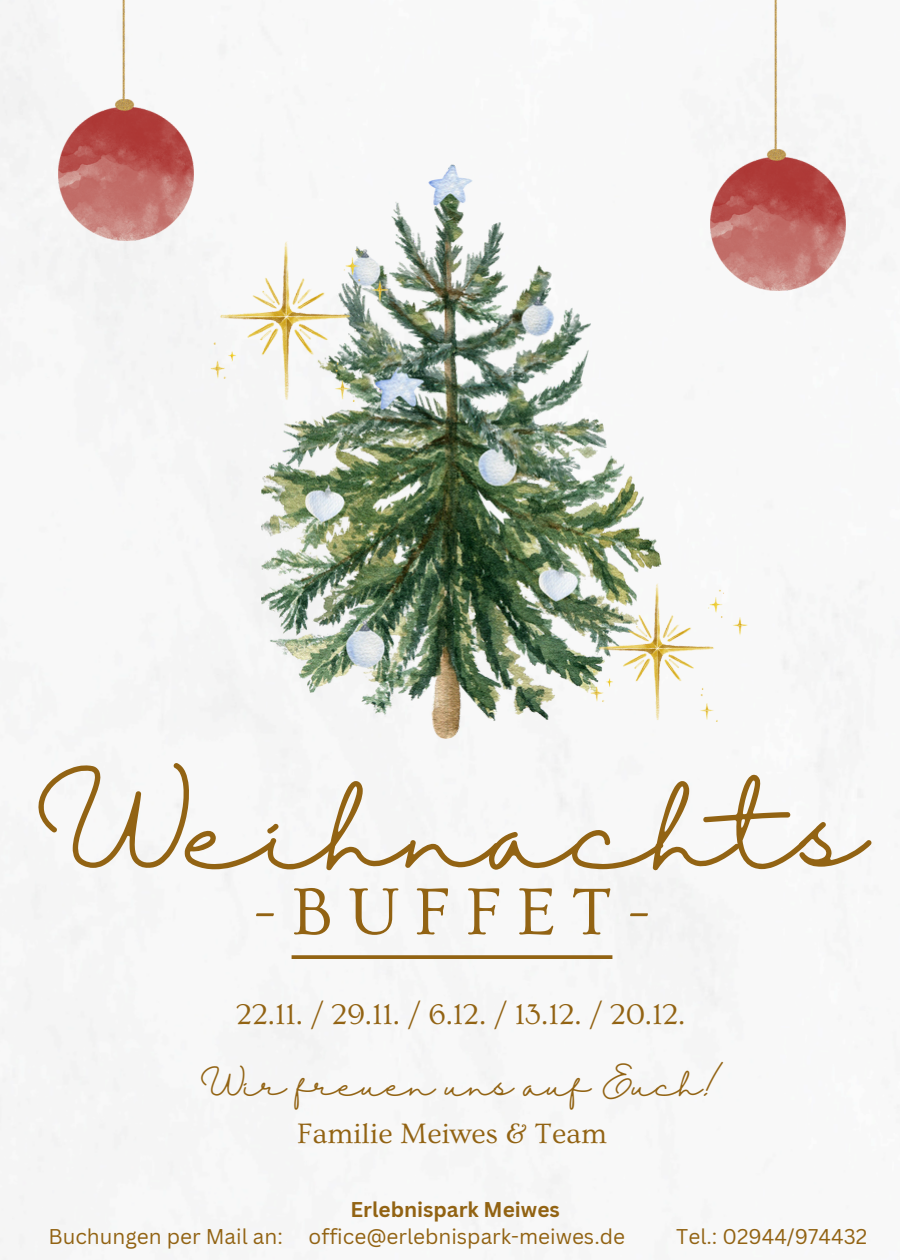
<style>
.page{position:relative;width:900px;height:1260px;background:#fff}
.page>*{position:absolute;margin:0;border:0;box-sizing:border-box;transform-origin:0 0}
.t1{font:102px "Halimun";color:#926313}
.t2{font:69px "Ovo";letter-spacing:.22em;color:#926313}
.t3{font:30px "Ovo";color:#926313}
.t4{font:29.5px "Ovo";color:#926313}
.t5{font:29.25px "Halimun";color:#926313}
.t6{font:20.75px "Canva Sans";color:#926313}
.t7{font:700 20.75px "Canva Sans";color:#926313}
</style>
<div class="page">
<img style="left:0;top:0;width:900px;height:1260px">
<img style="left:262px;top:165px;width:407px;height:574px">
<img style="left:210px;top:242px;width:179px;height:159px">
<img style="left:590px;top:583px;width:158px;height:139px">
<svg style="left:292px;top:955px;width:320px;height:4px"></svg>
<img style="left:59px;top:0;width:135px;height:241px">
<img style="left:710px;top:0;width:135px;height:291px">
<h1 class="t1" style="left:33px;top:774px;width:835px">Weihnachts</h1>
<h2 class="t2" style="left:253px;top:874px;width:399px">-BUFFET-</h2>
<h3 class="t3" style="left:236px;top:998px;width:451px">22.11. / 29.11. / 6.12. / 13.12. / 20.12.</h3>
<h4 class="t5" style="left:200px;top:1068px;width:526px">Wir freuen uns auf Euch!</h4>
<h4 class="t4" style="left:297px;top:1118px;width:311px">Familie Meiwes &amp; Team</h4>
<p class="t7" style="left:351px;top:1195px;width:211px">Erlebnispark Meiwes</p>
<p class="t6" style="left:48px;top:1222px;width:578px">Buchungen per Mail an: office@erlebnispark-meiwes.de</p>
<p class="t6" style="left:676px;top:1222px;width:192px">Tel.: 02944/974432</p>
</div>
